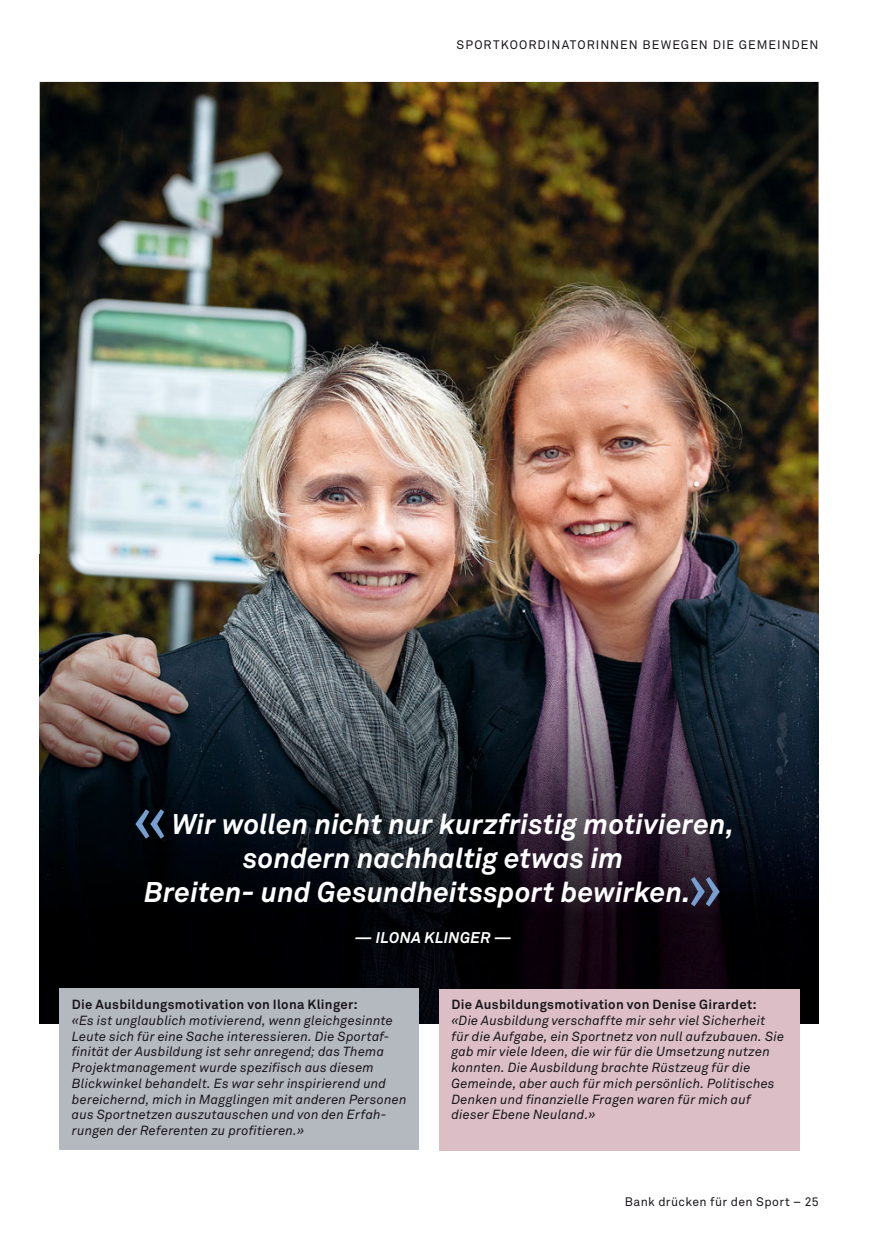
<style>
.page{position:relative;width:893px;height:1241px;background:#fff}
.page>*{position:absolute;margin:0;border:0;box-sizing:border-box;transform-origin:0 0}
.t1{font:64.05px "Akkurat Office";color:#759fcf}
.t2{font:italic 700 28.18px "Akkurat Office";color:#fff}
.t3{font:italic 700 15.4px "Akkurat Office";letter-spacing:.015em;color:#fff}
.t4{font:italic 13.12px/15.8px "Akkurat Office";letter-spacing:.01em;color:#1a171c}
.t5{font:700 13.12px "Akkurat Office";letter-spacing:.025em;color:#1a171c}
.t6{font:12.25px "Akkurat Office";letter-spacing:.075em;color:#1a171c}
.t7{font:12.25px "Akkurat Office";letter-spacing:.03em;color:#1a171c}
</style>
<div class="page">
<img style="left:40px;top:82px;width:779px;height:472px">
<img style="left:40px;top:554px;width:779px;height:469px">
<div style="left:439px;top:988px;width:360px;height:161px;background:#dcbfc6"></div>
<div style="left:60px;top:988px;width:359px;height:161px;background:#b4b9c0"></div>
<p class="t6" style="left:457px;top:41px;width:363px">SPORTKOORDINATORINNEN BEWEGEN DIE GEMEINDEN</p>
<h1 class="t1" style="left:133px;top:797px;width:37px">«</h1>
<h2 class="t2" style="left:172px;top:814px;width:564px">Wir wollen nicht nur kurzfristig motivieren,</h2>
<h2 class="t2" style="left:243px;top:847px;width:382px">sondern nachhaltig etwas im</h2>
<h2 class="t2" style="left:144px;top:881px;width:548px">Breiten- und Gesundheitssport bewirken.</h2>
<h1 class="t1" style="left:687px;top:865px;width:37px">»</h1>
<p class="t3" style="left:355px;top:932px;width:159px">— ILONA KLINGER —</p>
<p class="t5" style="left:72px;top:999px;width:287px">Die Ausbildungsmotivation von Ilona Klinger:</p>
<p class="t4" style="left:72px;top:1013px;width:336px">«Es ist unglaublich motivierend, wenn gleichgesinnte Leute sich für eine Sache interessieren. Die Sportaf&shy;finität der Ausbildung ist sehr anregend; das Thema Projektmanagement wurde spezifisch aus diesem Blickwinkel behandelt. Es war sehr inspirierend und bereichernd, mich in Magglingen mit anderen Personen aus Sportnetzen auszutauschen und von den Erfah&shy;rungen der Referenten zu profitieren.»</p>
<p class="t5" style="left:451px;top:999px;width:307px">Die Ausbildungsmotivation von Denise Girardet:</p>
<p class="t4" style="left:451px;top:1013px;width:334px">«Die Ausbildung verschaffte mir sehr viel Sicherheit für die Aufgabe, ein Sportnetz von null aufzubauen. Sie gab mir viele Ideen, die wir für die Umsetzung nutzen konnten. Die Ausbildung brachte Rüstzeug für die Gemeinde, aber auch für mich persönlich. Politisches Denken und finanzielle Fragen waren für mich auf dieser Ebene Neuland.»</p>
<p class="t7" style="left:625px;top:1196px;width:195px">Bank drücken für den Sport – 25</p>
</div>
